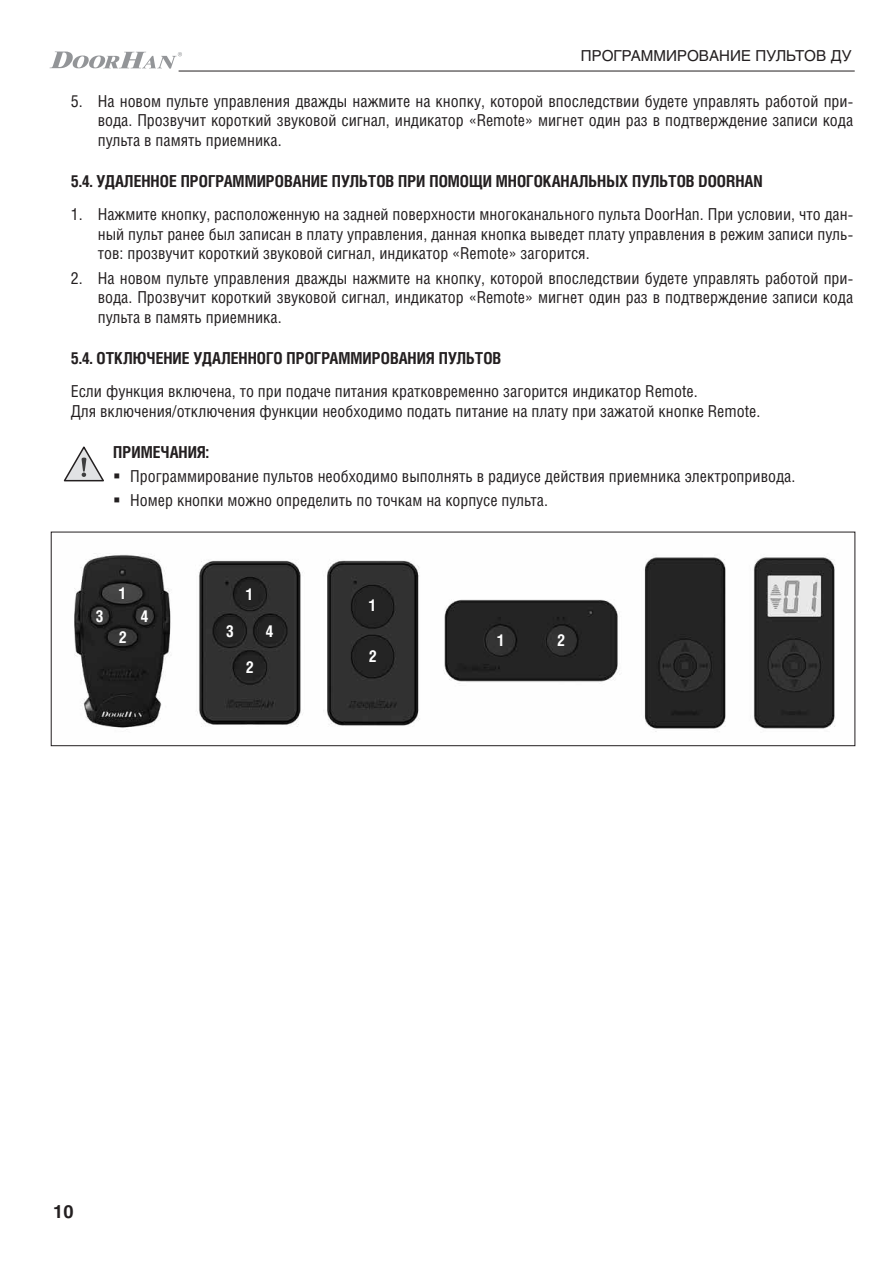
<style>
.page{position:relative;width:893px;height:1263px;background:#fff}
.page>*{position:absolute;margin:0;border:0;box-sizing:border-box;transform-origin:0 0}
.t1{font:700 18px "Helios C";color:#231f20}
.t2{font:16.5px/19.8px "Helios Cond C";color:#231f20;text-align:justify}
.t3{font:700 16.5px "Helios Cond C";color:#231f20}
.t4{font:700 16.35px "Helios Cond C";color:#fff}
.t5{font:15px "Helios C";color:#231f20}
</style>
<div class="page">
<hr style="left:179px;top:71px;width:676px;height:1px;background:#231f20">
<svg style="left:50px;top:52px;width:132px;height:17px"></svg>
<svg style="left:63px;top:446px;width:41px;height:36px"></svg>
<img style="left:74px;top:553px;width:761px;height:179px">
<div style="left:51px;top:532px;width:804px;height:214px;border:1px solid #231f20"></div>
<p class="t5" style="left:581px;top:47px;width:272px">ПРОГРАММИРОВАНИЕ ПУЛЬТОВ ДУ</p>
<p class="t2" style="left:98px;top:91px;width:757px;text-indent:-27px">5. На новом пульте управления дважды нажмите на кнопку, которой впоследствии будете управлять работой при&shy;вода. Прозвучит короткий звуковой сигнал, индикатор «Remote» мигнет один раз в подтверждение записи кода пульта в память приемника.</p>
<p class="t3" style="left:71px;top:172px;width:693px">5.4. УДАЛЕННОЕ ПРОГРАММИРОВАНИЕ ПУЛЬТОВ ПРИ ПОМОЩИ МНОГОКАНАЛЬНЫХ ПУЛЬТОВ DOORHAN</p>
<p class="t2" style="left:98px;top:204px;width:757px;text-indent:-27px">1. Нажмите кнопку, расположенную на задней поверхности многоканального пульта DoorHan. При условии, что дан&shy;ный пульт ранее был записан в плату управления, данная кнопка выведет плату управления в режим записи пуль&shy;тов: прозвучит короткий звуковой сигнал, индикатор «Remote» загорится.</p>
<p class="t2" style="left:98px;top:267px;width:757px;text-indent:-27px">2. На новом пульте управления дважды нажмите на кнопку, которой впоследствии будете управлять работой при&shy;вода. Прозвучит короткий звуковой сигнал, индикатор «Remote» мигнет один раз в подтверждение записи кода пульта в память приемника.</p>
<p class="t3" style="left:71px;top:348px;width:432px">5.4. ОТКЛЮЧЕНИЕ УДАЛЕННОГО ПРОГРАММИРОВАНИЯ ПУЛЬТОВ</p>
<p class="t2" style="left:71px;top:381px;width:691px">Если функция включена, то при подаче питания кратковременно загорится индикатор Remote.<br>Для включения/отключения функции необходимо подать питание на плату при зажатой кнопке Remote.</p>
<p class="t3" style="left:113px;top:442px;width:97px">ПРИМЕЧАНИЯ:</p>
<p class="t2" style="left:130px;top:463px;width:666px;line-height:24px">Программирование пультов необходимо выполнять в радиусе действия приемника электропривода.<br>Номер кнопки можно определить по точкам на корпусе пульта.</p>
<p class="t4" style="left:95px;top:606px;width:10px">3</p>
<p class="t4" style="left:119px;top:583px;width:9px">1</p>
<p class="t4" style="left:246px;top:585px;width:9px">1</p>
<p class="t4" style="left:140px;top:606px;width:10px">4</p>
<p class="t4" style="left:369px;top:595px;width:9px">1</p>
<p class="t4" style="left:226px;top:621px;width:10px">3</p>
<p class="t4" style="left:265px;top:621px;width:10px">4</p>
<p class="t4" style="left:119px;top:627px;width:10px">2</p>
<p class="t4" style="left:497px;top:630px;width:9px">1</p>
<p class="t4" style="left:557px;top:630px;width:10px">2</p>
<p class="t4" style="left:246px;top:657px;width:10px">2</p>
<p class="t4" style="left:369px;top:646px;width:10px">2</p>
<p class="t1" style="left:53px;top:1201px;width:22px">10</p>
</div>
